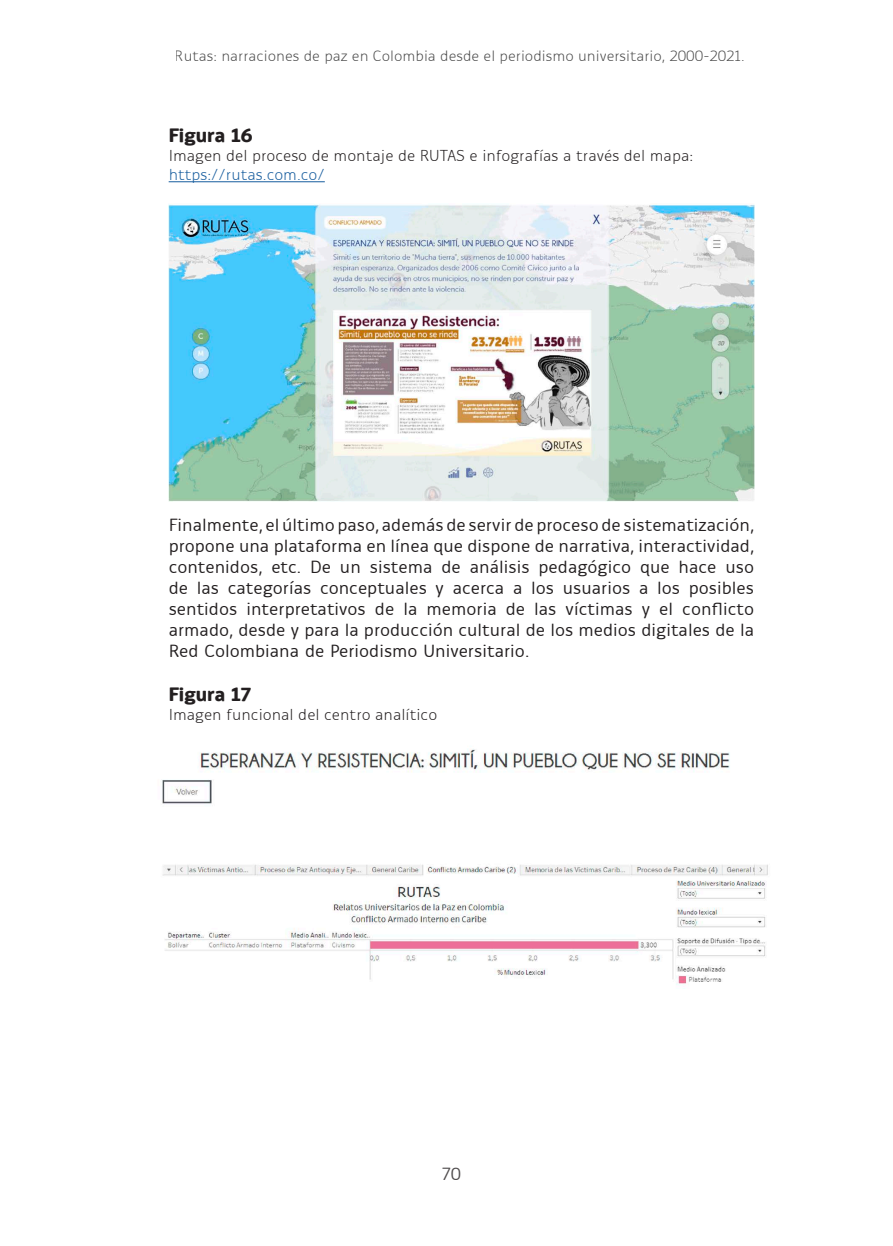
<style>
.page{position:relative;width:893px;height:1246px;background:#fff}
.page>*{position:absolute;margin:0;border:0;box-sizing:border-box;transform-origin:0 0}
.subtítulo{font:700 19.25px "Ovink W00";color:#231f20}
.párrafo_general{font:17.5px/21px "Ovink W00";color:#231f20;text-align:justify}
.nombre_y_correo{font:300 15.75px "Ovink W00";color:#231f20}
.nombre_y_correo-2{font:300 15.75px "Ovink W00";color:#175d9e}
.t1{font:300 14.88px "Ovink W00";color:#000}
</style>
<div class="page">
<hr style="left:169px;top:181px;width:156px;height:1px;background:#175d9e">
<img style="left:169px;top:203px;width:585px;height:298px">
<img style="left:162px;top:749px;width:606px;height:240px">
<p class="t1" style="left:175px;top:47px;width:571px">Rutas: narraciones de paz en Colombia desde el periodismo universitario, 2000-2021.</p>
<p class="subtítulo" style="left:169px;top:124px;width:85px">Figura 16</p>
<p class="nombre_y_correo" style="left:169px;top:147px;width:526px">Imagen del proceso de montaje de RUTAS e infografías a través del mapa:</p>
<p class="nombre_y_correo-2" style="left:169px;top:166px;width:158px">https://rutas.com.co/</p>
<p class="párrafo_general" style="left:169px;top:515px;width:587px">Finalmente, el último paso, además de servir de proceso de sistematización, propone una plataforma en línea que dispone de narrativa, interactividad, contenidos, etc. De un sistema de análisis pedagógico que hace uso de las categorías conceptuales y acerca a los usuarios a los posibles sentidos interpretativos de la memoria de las víctimas y el conflicto armado, desde y para la producción cultural de los medios digitales de la Red Colombiana de Periodismo Universitario.</p>
<p class="subtítulo" style="left:169px;top:683px;width:84px">Figura 17</p>
<p class="nombre_y_correo" style="left:169px;top:705px;width:270px">Imagen funcional del centro analítico</p>
<p class="párrafo_general" style="left:441px;top:1163px;width:21px">70</p>
</div>
